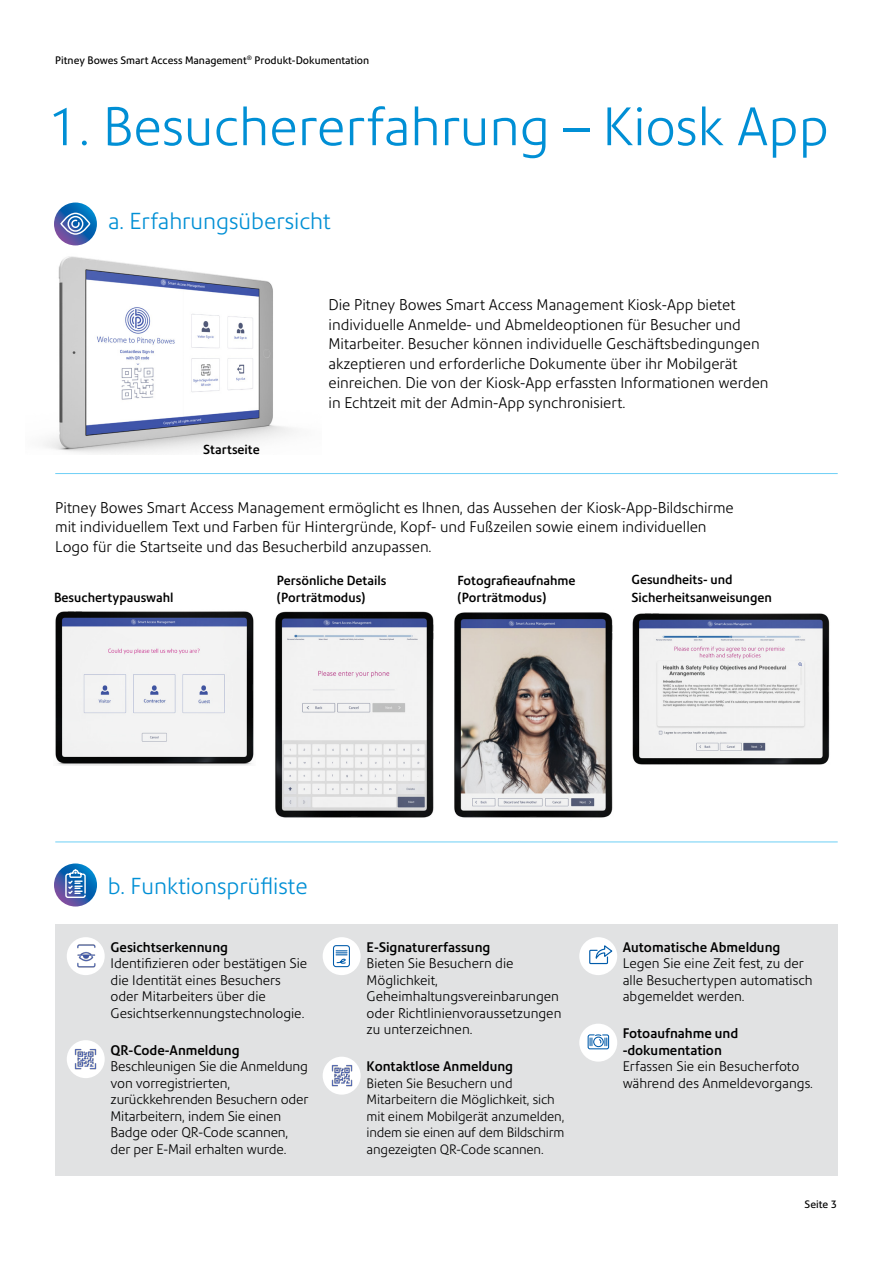
<style>
.page{position:relative;width:893px;height:1263px;background:#fff}
.page>*{position:absolute;margin:0;border:0;box-sizing:border-box;transform-origin:0 0}
.t1{font:300 52.5px "Precision Sans";color:#008fd5}
.t2{font:300 22.5px "Precision Sans";color:#008fd5}
.t3{font:300 15px/19.5px "Precision Sans";color:#000}
.t4{font:300 13.5px/16.5px "Precision Sans";color:#000}
.t5{font:500 13.5px/16.5px "Precision Sans";color:#000}
.t6{font:300 13.2px/16.5px "Precision Sans";letter-spacing:-.01em;color:#000}
.t7{font:500 12.75px/16.5px "Precision Sans";color:#000}
.t8{font:10.5px "Precision Sans";color:#000}
</style>
<div class="page">
<img style="left:43px;top:256px;width:251px;height:198px">
<img style="left:55px;top:611px;width:199px;height:155px">
<img style="left:632px;top:613px;width:198px;height:152px">
<img style="left:275px;top:611px;width:159px;height:207px">
<img style="left:454px;top:612px;width:159px;height:206px">
<div style="left:55px;top:924px;width:783px;height:251px;background:#e1e2e3"></div>
<svg style="left:54px;top:863px;width:43px;height:43px"></svg>
<svg style="left:54px;top:202px;width:43px;height:43px"></svg>
<svg style="left:65px;top:869px;width:21px;height:30px"></svg>
<svg style="left:60px;top:212px;width:31px;height:24px"></svg>
<hr style="left:55px;top:473px;width:783px;height:1px;background:#6dcff6">
<hr style="left:55px;top:841px;width:783px;height:1px;background:#6dcff6">
<div style="left:67px;top:937px;width:38px;height:38px;background:#fff;border-radius:50%"></div>
<img style="left:77px;top:945px;width:19px;height:22px">
<div style="left:67px;top:1040px;width:38px;height:38px;background:#fff;border-radius:50%"></div>
<img style="left:75px;top:1048px;width:21px;height:22px">
<div style="left:323px;top:1057px;width:38px;height:38px;background:#fff;border-radius:50%"></div>
<img style="left:331px;top:1065px;width:22px;height:21px">
<div style="left:579px;top:937px;width:38px;height:38px;background:#fff;border-radius:50%"></div>
<svg style="left:589px;top:943px;width:24px;height:22px"></svg>
<div style="left:579px;top:1024px;width:38px;height:38px;background:#fff;border-radius:50%"></div>
<svg style="left:587px;top:1034px;width:23px;height:16px"></svg>
<div style="left:323px;top:937px;width:38px;height:38px;background:#fff;border-radius:50%"></div>
<div style="left:333px;top:945px;width:17px;height:22px;border:1px solid #005baa;border-radius:3px"></div>
<svg style="left:336px;top:950px;width:11px;height:14px"></svg>
<p class="t8" style="left:55px;top:54px;width:315px">Pitney Bowes Smart Access Management<sup>®</sup> Produkt-Dokumentation</p>
<h1 class="t1" style="left:48px;top:95px;width:783px">1. Besuchererfahrung – Kiosk App</h1>
<h2 class="t2" style="left:108px;top:208px;width:224px">a. Erfahrungsübersicht</h2>
<p class="t7" style="left:203px;top:441px;width:58px">Startseite</p>
<p class="t3" style="left:328px;top:295px;width:441px">Die Pitney Bowes Smart Access Management Kiosk-App bietet individuelle Anmelde- und Abmeldeoptionen für Besucher und Mitarbeiter. Besucher können individuelle Geschäftsbedingungen akzeptieren und erforderliche Dokumente über ihr Mobilgerät einreichen. Die von der Kiosk-App erfassten Informationen werden in Echtzeit mit der Admin-App synchronisiert.</p>
<p class="t3" style="left:55px;top:498px;width:680px">Pitney Bowes Smart Access Management ermöglicht es Ihnen, das Aussehen der Kiosk-App-Bildschirme mit individuellem Text und Farben für Hintergründe, Kopf- und Fußzeilen sowie einem individuellen<br>Logo für die Startseite und das Besucherbild anzupassen.</p>
<p class="t7" style="left:54px;top:589px;width:121px">Besuchertypauswahl</p>
<p class="t7" style="left:277px;top:572px;width:111px">Persönliche Details (Porträtmodus)</p>
<p class="t7" style="left:457px;top:572px;width:119px">Fotografieaufnahme (Porträtmodus)</p>
<p class="t7" style="left:631px;top:570px;width:142px;line-height:18px">Gesundheits- und<br>Sicherheitsanweisungen</p>
<h2 class="t2" style="left:108px;top:872px;width:201px">b. Funktionsprüfliste</h2>
<p class="t5" style="left:111px;top:939px;width:119px">Gesichtserkennung</p>
<p class="t4" style="left:111px;top:955px;width:198px">Identifizieren oder bestätigen Sie die Identität eines Besuchers oder Mitarbeiters über die<br>Gesichtserkennungstechnologie.</p>
<p class="t5" style="left:111px;top:1041px;width:131px">QR-Code-Anmeldung</p>
<p class="t4" style="left:111px;top:1058px;width:199px">Beschleunigen Sie die Anmeldung von vorregistrierten, zurückkehrenden Besuchern oder<br>Mitarbeitern, indem Sie einen<br>Badge oder QR-Code scannen, der per E-Mail erhalten wurde.</p>
<p class="t5" style="left:367px;top:939px;width:125px">E-Signaturerfassung</p>
<p class="t4" style="left:367px;top:955px;width:196px">Bieten Sie Besuchern die<br>Möglichkeit,<br>Geheimhaltungsvereinbarungen oder Richtlinienvoraussetzungen zu unterzeichnen.</p>
<p class="t5" style="left:367px;top:1058px;width:148px">Kontaktlose Anmeldung</p>
<p class="t6" style="left:367px;top:1075px;width:199px">Bieten Sie Besuchern und<br>Mitarbeitern die Möglichkeit, sich mit einem Mobilgerät anzumelden, indem sie einen auf dem Bildschirm angezeigten QR-Code scannen.</p>
<p class="t5" style="left:623px;top:939px;width:159px">Automatische Abmeldung</p>
<p class="t4" style="left:623px;top:955px;width:191px">Legen Sie eine Zeit fest, zu der alle Besuchertypen automatisch abgemeldet werden.</p>
<p class="t5" style="left:623px;top:1025px;width:117px">Fotoaufnahme und -dokumentation</p>
<p class="t4" style="left:623px;top:1058px;width:192px">Erfassen Sie ein Besucherfoto während des Anmeldevorgangs.</p>
<p class="t8" style="left:805px;top:1198px;width:34px">Seite 3</p>
</div>
